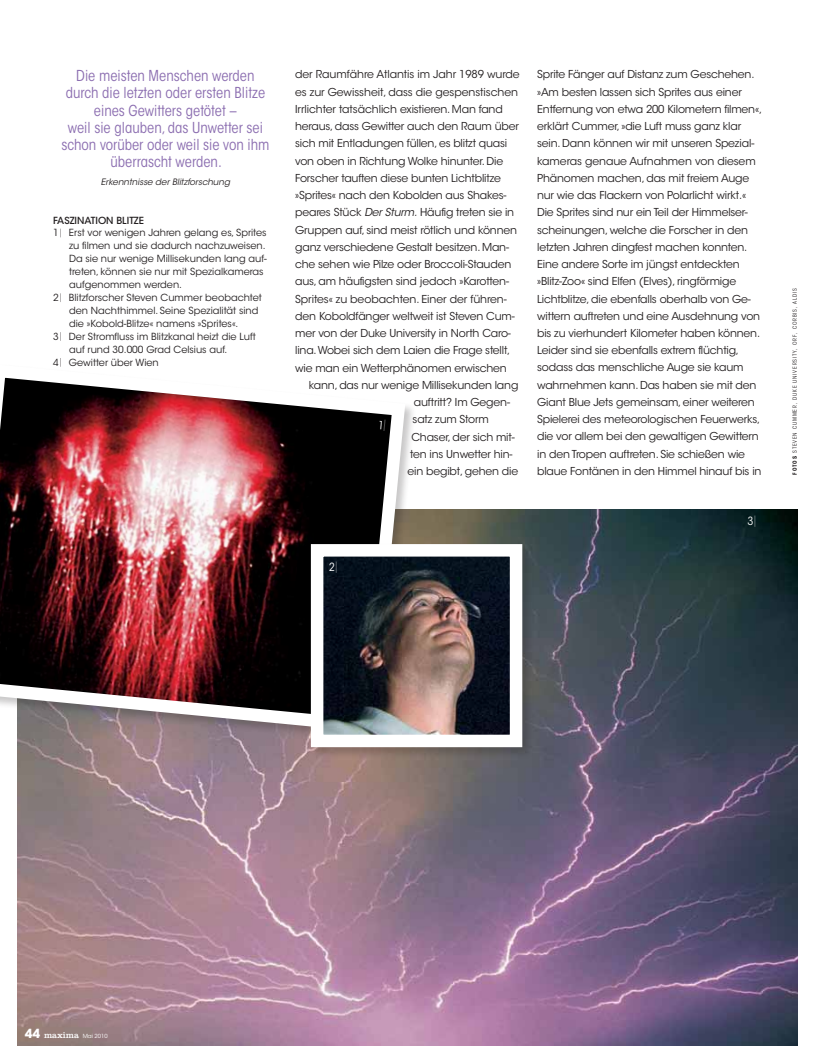
<style>
.page{position:relative;width:815px;height:1063px;background:#fff}
.page>*{position:absolute;margin:0;border:0;box-sizing:border-box;transform-origin:0 0}
.t1{font:condensed 15px/17.2px "ITC Avant Garde Std";color:#8b6db0;text-align:center}
.t2{font:condensed 11.25px "ITC Avant Garde Std";color:#fff}
.t3{font:10.88px/17.2px "ITC Avant Garde Std";letter-spacing:-.015em;color:#231f20}
.t4{font:9.75px "ITC Avant Garde Std";color:#231f20}
.t5{font:500 9.75px "ITC Avant Garde Std";color:#231f20}
.t6{font:italic 8.75px "ITC Avant Garde Std";color:#231f20}
.t7{font:condensed 5.62px "ITC Avant Garde Std";letter-spacing:.15em;color:#231f20}
.t8{font:5.62px "ITC Avant Garde Std";color:#fff}
.s1{font-style:italic}
.s2{font-weight:700}
.s3{font-weight:700;font-size:12.5px}
.s4{font-family:"Clarendon LT Std";font-size:8.75px}
</style>
<div class="page">
<img style="left:18px;top:510px;width:779px;height:535px">
<img style="left:0;top:377px;width:412px;height:362px">
<div style="left:309px;top:543px;width:225px;height:216px;background:#231f20;opacity:.25"></div>
<img style="left:324px;top:557px;width:185px;height:177px">
<svg style="left:379px;top:420px;width:6px;height:11px"></svg>
<h1 class="t1" style="left:61px;top:67px;width:210px">Die meisten Menschen werden durch die letzten oder ersten Blitze eines Gewitters getötet –<br>weil sie glauben, das Unwetter sei schon vorüber oder weil sie von ihm überrascht werden.</h1>
<p class="t6" style="left:101px;top:176px;width:131px">Erkenntnisse der Blitzforschung</p>
<p class="t5" style="left:53px;top:214px;width:92px">FASZINATION BLITZE</p>
<p class="t4" style="left:53px;top:227px;width:215px">1 Erst vor wenigen Jahren gelang es, Sprites</p>
<p class="t4" style="left:69px;top:240px;width:198px">zu filmen und sie dadurch nachzuweisen.</p>
<p class="t4" style="left:69px;top:253px;width:199px">Da sie nur wenige Millisekunden lang auf-</p>
<p class="t4" style="left:69px;top:266px;width:196px">treten, können sie nur mit Spezialkameras</p>
<p class="t4" style="left:69px;top:279px;width:115px">aufgenommen werden.</p>
<p class="t4" style="left:53px;top:292px;width:210px">2 Blitzforscher Steven Cummer beobachtet</p>
<p class="t4" style="left:69px;top:305px;width:191px">den Nachthimmel. Seine Spezialität sind</p>
<p class="t4" style="left:69px;top:318px;width:171px">die »Kobold-Blitze« namens »Sprites«.</p>
<p class="t4" style="left:53px;top:331px;width:204px">3 Der Stromfluss im Blitzkanal heizt die Luft</p>
<p class="t4" style="left:69px;top:343px;width:160px">auf rund 30.000 Grad Celsius auf.</p>
<p class="t4" style="left:53px;top:356px;width:107px">4 Gewitter über Wien</p>
<p class="t3" style="left:295px;top:66px;width:226px">der Raumfähre Atlantis im Jahr 1989 wurde es zur Gewissheit, dass die gespenstischen Irrlichter tatsächlich existieren. Man fand heraus, dass Gewitter auch den Raum über sich mit Entladungen füllen, es blitzt quasi von oben in Richtung Wolke hinunter. Die Forscher tauften diese bunten Lichtblitze »Sprites« nach den Kobolden aus Shakes&shy;peares Stück <span class="s1">Der Sturm.</span> Häufig treten sie in Gruppen auf, sind meist rötlich und können ganz verschiedene Gestalt besitzen. Man&shy;che sehen wie Pilze oder Broccoli-Stauden aus, am häufigsten sind jedoch »Karotten-Sprites« zu beobachten. Einer der führen&shy;den Koboldfänger weltweit ist Steven Cum&shy;mer von der Duke University in North Caro&shy;lina. Wobei sich dem Laien die Frage stellt, wie man ein Wetterphänomen erwischen</p>
<p class="t3" style="left:309px;top:376px;width:211px">kann, das nur wenige Millisekunden lang</p>
<p class="t3" style="left:414px;top:394px;width:98px">auftritt? Im Gegen-</p>
<p class="t3" style="left:413px;top:411px;width:78px">satz zum Storm</p>
<p class="t3" style="left:411px;top:428px;width:105px">Chaser, der sich mit-</p>
<p class="t3" style="left:410px;top:445px;width:104px">ten ins Unwetter hin-</p>
<p class="t3" style="left:408px;top:463px;width:112px">ein begibt, gehen die</p>
<p class="t2" style="left:329px;top:560px;width:10px">2|</p>
<p class="t3" style="left:537px;top:66px;width:226px">Sprite Fänger auf Distanz zum Geschehen. »Am besten lassen sich Sprites aus einer Entfernung von etwa 200 Kilometern filmen«, erklärt Cummer, »die Luft muss ganz klar sein. Dann können wir mit unseren Spezial&shy;kameras genaue Aufnahmen von diesem Phänomen machen, das mit freiem Auge nur wie das Flackern von Polarlicht wirkt.« Die Sprites sind nur ein Teil der Himmelser&shy;scheinungen, welche die Forscher in den letzten Jahren dingfest machen konnten.<br>Eine andere Sorte im jüngst entdeckten »Blitz-Zoo« sind Elfen (Elves), ringförmige Lichtblitze, die ebenfalls oberhalb von Ge&shy;wittern auftreten und eine Ausdehnung von bis zu vierhundert Kilometer haben können.<br>Leider sind sie ebenfalls extrem flüchtig, sodass das menschliche Auge sie kaum wahrnehmen kann. Das haben sie mit den Giant Blue Jets gemeinsam, einer weiteren Spielerei des meteorologischen Feuerwerks, die vor allem bei den gewaltigen Gewittern in den Tropen auftreten. Sie schießen wie blaue Fontänen in den Himmel hinauf bis in</p>
<p class="t2" style="left:747px;top:514px;width:10px">3|</p>
<p class="t7" style="left:791px;top:475px;width:188px;rotate:-90deg"><span class="s2">-Fotos</span> Steven Cumm er, Du ke University, ORF, Corbis, aldis</p>
<p class="t8" style="left:25px;top:1032px;width:84px"><span class="s3">44</span> <span class="s4">maxima</span> Mai 2010</p>
</div>
